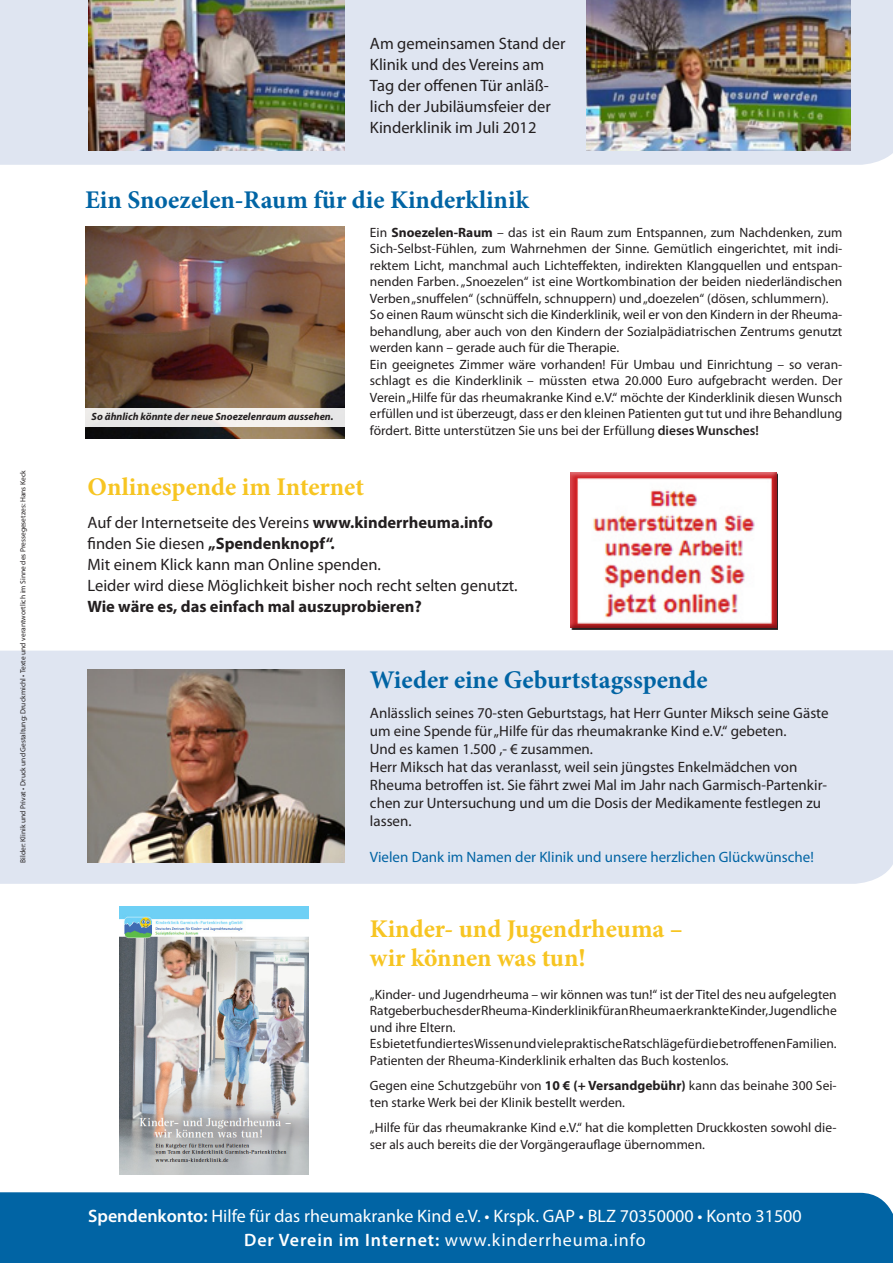
<style>
.page{position:relative;width:893px;height:1263px;background:#fff}
.page>*{position:absolute;margin:0;border:0;box-sizing:border-box;transform-origin:0 0}
.t1{font:700 25.5px "Minion Pro";color:#0164a4}
.t2{font:700 25.5px/28.5px "Minion Pro";color:#f7c522}
.t3{font:18px "Myriad Pro";color:#fff}
.t4{font:18px "Myriad Pro";letter-spacing:.05em;color:#fff}
.t5{font:16.5px/21px "Myriad Pro";color:#231f20}
.t6{font:700 16.5px "Myriad Pro";color:#231f20}
.t7{font:15px/18px "Myriad Pro";color:#231f20}
.t8{font:15px "Myriad Pro";color:#0164a4}
.t9{font:13.5px/16.5px "Myriad Pro";color:#231f20;text-align:justify}
.t10{font:italic 700 10.5px "Myriad Pro";color:#231f20}
.t11{font:7.5px "Myriad Pro";color:#231f20}
.s1{font-weight:700}
.s2{font-weight:600}
</style>
<div class="page">
<div style="left:0;top:1192px;width:893px;height:71px;background:#0164a4"></div>
<div style="left:0;top:650px;width:893px;height:234px;background:#dfe5f1"></div>
<img style="left:86px;top:227px;width:258px;height:211px">
<img style="left:88px;top:670px;width:256px;height:193px">
<div style="left:568px;top:470px;width:209px;height:158px;background:#231f20;opacity:.75"></div>
<img style="left:119px;top:906px;width:189px;height:268px">
<div style="left:0;top:0;width:893px;height:165px;background:#dfe5f1"></div>
<div style="left:80px;top:408px;width:269px;height:19px;background:#ecebe9"></div>
<img style="left:88px;top:0;width:256px;height:151px">
<img style="left:587px;top:0;width:263px;height:151px">
<p class="t11" style="left:18px;top:863px;width:394px;rotate:-90deg">Bilder: Klinik und Privat • Druck und Gestaltung: Druckmichl • Texte und verantwortlich im Sinne des Pressegesetzes: Hans Keck</p>
<p class="t5" style="left:370px;top:32px;width:197px">Am gemeinsamen Stand der<br>Klinik und des Vereins am<br>Tag der offenen Tür anläß&shy;lich der Jubiläumsfeier der<br>Kinderklinik im Juli 2012</p>
<p class="t1" style="left:85px;top:182px;width:445px">Ein Snoezelen-Raum für die Kinderklinik</p>
<p class="t10" style="left:92px;top:410px;width:243px">So ähnlich könnte der neue Snoezelenraum aussehen.</p>
<p class="t9" style="left:370px;top:224px;width:474px">Ein <span class="s1">Snoezelen-Raum</span> – das ist ein Raum zum Entspannen, zum Nachdenken, zum Sich-Selbst-Fühlen, zum Wahrnehmen der Sinne. Gemütlich eingerichtet, mit indi&shy;rektem Licht, manchmal auch Lichteffekten, indirekten Klangquellen und entspan&shy;nenden Farben. „Snoezelen“ ist eine Wortkombination der beiden niederländischen Verben „snuffelen“ (schnüffeln, schnuppern) und „doezelen“ (dösen, schlummern).</p>
<p class="t9" style="left:370px;top:306px;width:474px">So einen Raum wünscht sich die Kinderklinik, weil er von den Kindern in der Rheuma&shy;behandlung, aber auch von den Kindern der Sozialpädiatrischen Zentrums genutzt werden kann – gerade auch für die Therapie.</p>
<p class="t9" style="left:370px;top:356px;width:474px">Ein geeignetes Zimmer wäre vorhanden! Für Umbau und Einrichtung – so veran&shy;schlagt es die Kinderklinik – müssten etwa 20.000 Euro aufgebracht werden. Der Verein „Hilfe für das rheumakranke Kind e.V.“ möchte der Kinderklinik diesen Wunsch erfüllen und ist überzeugt, dass er den kleinen Patienten gut tut und ihre Behandlung fördert. Bitte unterstützen Sie uns bei der Erfüllung <span class="s2">dieses Wunsches!</span></p>
<p class="t2" style="left:88px;top:472px;width:278px">Onlinespende im Internet</p>
<p class="t5" style="left:88px;top:512px;width:407px">Auf der Internetseite des Vereins <span class="s1">www.kinderrheuma.info </span>finden Sie diesen <span class="s1">„Spendenknopf“.<br></span>Mit einem Klick kann man Online spenden.</p>
<p class="t5" style="left:88px;top:575px;width:432px">Leider wird diese Möglichkeit bisher noch recht selten genutzt.</p>
<p class="t6" style="left:88px;top:596px;width:336px">Wie wäre es, das einfach mal auszuprobieren?</p>
<p class="t1" style="left:370px;top:662px;width:339px">Wieder eine Geburtstagsspende</p>
<p class="t7" style="left:370px;top:703px;width:460px">Anlässlich seines 70-sten Geburtstags, hat Herr Gunter Miksch seine Gäste um eine Spende für „Hilfe für das rheumakranke Kind e.V.“ gebeten.</p>
<p class="t7" style="left:370px;top:739px;width:225px">Und es kamen 1.500 ,- € zusammen.</p>
<p class="t7" style="left:370px;top:757px;width:459px">Herr Miksch hat das veranlasst, weil sein jüngstes Enkelmädchen von Rheuma betroffen ist. Sie fährt zwei Mal im Jahr nach Garmisch-Partenkir&shy;chen zur Untersuchung und um die Dosis der Medikamente festlegen zu lassen.</p>
<p class="t8" style="left:370px;top:847px;width:445px">Vielen Dank im Namen der Klinik und unsere herzlichen Glückwünsche!</p>
<p class="t2" style="left:370px;top:914px;width:315px">Kinder- und Jugendrheuma – wir können was tun!</p>
<p class="t9" style="left:370px;top:986px;width:468px">„Kinder- und Jugendrheuma – wir können was tun!“ ist der Titel des neu aufgelegten Ratgeberbuches der Rheuma-Kinderklinik für an Rheuma erkrankte Kinder, Jugendliche und ihre Eltern.</p>
<p class="t9" style="left:370px;top:1035px;width:468px">Es bietet fundiertes Wissen und viele praktische Ratschläge für die betroffenen Familien.<br>Patienten der Rheuma-Kinderklinik erhalten das Buch kostenlos.</p>
<p class="t9" style="left:370px;top:1077px;width:468px">Gegen eine Schutzgebühr von <span class="s1">10 € (+ Versandgebühr)</span> kann das beinahe 300 Sei&shy;ten starke Werk bei der Klinik bestellt werden.</p>
<p class="t9" style="left:370px;top:1119px;width:468px">„Hilfe für das rheumakranke Kind e.V.“ hat die kompletten Druckkosten sowohl die&shy;ser als auch bereits die der Vorgängerauflage übernommen.</p>
<p class="t3" style="left:88px;top:1205px;width:715px"><span class="s2">Spendenkonto:</span> Hilfe für das rheumakranke Kind e.V. • Krspk. GAP • BLZ 70350000 • Konto 31500</p>
<p class="t4" style="left:244px;top:1229px;width:403px"><span class="s2">Der Verein im Internet:</span> www.kinderrheuma.info</p>
</div>
